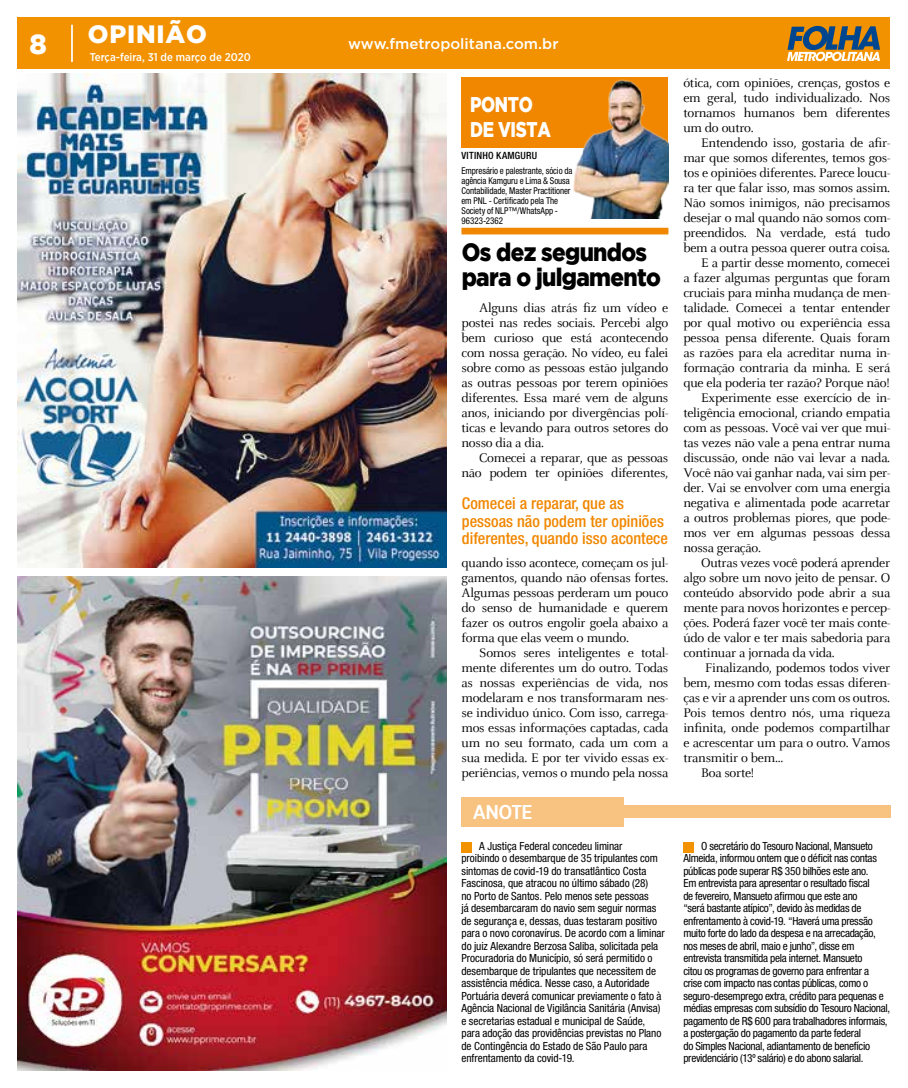
<style>
.page{position:relative;width:908px;height:1088px;background:#fff}
.page>*{position:absolute;margin:0;border:0;box-sizing:border-box;transform-origin:0 0}
.t1{font:900 27.5px "Gotham";color:#fff}
.t2{font:900 25px/25px "Gotham";letter-spacing:-.03em;color:#000;scale:.9 1}
.t3{font:900 25px "Gotham";letter-spacing:.03em;color:#fff}
.t4{font:900 21.25px/25px "Gotham";letter-spacing:-.02em;color:#fff;scale:.8 1}
.t5{font:500 20px "Gotham X Narrow";letter-spacing:-.02em;color:#fff;scale:1.22 1}
.t6{font:500 condensed 16.25px/17.5px "Helvetica Neue LT Std";color:#f18700}
.t7{font:500 15px "Gotham";color:#fff}
.t8{font:13.75px/15px "Celeste";letter-spacing:-.02em;color:#000;text-align:justify}
.t9{font:condensed 11.25px/12.5px "Helvetica Neue LT Std";letter-spacing:-.015em;color:#000}
.t10{font:500 11.25px "Gotham Narrow";color:#fff}
.t11{font:500 condensed 10px "Helvetica Neue LT Std";letter-spacing:.025em;color:#000}
.t12{font:condensed 9.38px/10px "Helvetica Neue LT Std";letter-spacing:-.005em;color:#000;scale:.95 1}
</style>
<div class="page">
<div style="left:18px;top:18px;width:871px;height:51px;background:#f39200"></div>
<svg style="left:787px;top:26px;width:92px;height:35px"></svg>
<hr style="left:71px;top:25px;width:2px;height:37px;background:#fff">
<div style="left:461px;top:842px;width:11px;height:10px;background:#f39200"></div>
<div style="left:683px;top:842px;width:10px;height:10px;background:#f39200"></div>
<div style="left:461px;top:797px;width:163px;height:30px;background:#f8c380"></div>
<div style="left:624px;top:805px;width:265px;height:12px;background:#f8c380"></div>
<hr style="left:461px;top:231px;width:207px;height:3px;background:#f18700">
<hr style="left:461px;top:228px;width:207px;height:3px;background:#f18700">
<div style="left:461px;top:77px;width:207px;height:70px;background:#f18700"></div>
<img style="left:573px;top:79px;width:95px;height:139px">
<img style="left:18px;top:74px;width:428px;height:494px">
<img style="left:18px;top:576px;width:428px;height:494px">
<h1 class="t1" style="left:29px;top:28px;width:19px">8</h1>
<h2 class="t3" style="left:88px;top:20px;width:120px">OPINIÃO</h2>
<p class="t10" style="left:90px;top:50px;width:163px">Terça-feira, 31 de março de 2020</p>
<p class="t7" style="left:348px;top:34px;width:212px">www.fmetropolitana.com.br</p>
<h3 class="t4" style="left:470px;top:92px;width:103px">PONTO<br>DE VISTA</h3>
<p class="t12" style="left:461px;top:165px;width:118px">Empresário e palestrante, sócio da agência Kamguru e Lima &amp; Sousa<br>Contabilidade, Master Practitioner em PNL - Certificado pela The<br>Society of NLP™/WhatsApp -<br>96323-2362</p>
<p class="t11" style="left:461px;top:150px;width:77px">VITINHO KAMGURU</p>
<h2 class="t2" style="left:461px;top:239px;width:222px">Os dez segundos para o julgamento</h2>
<p class="t8" style="left:461px;top:301px;width:208px;text-indent:18px">Alguns dias atrás fiz um vídeo e postei nas redes sociais. Percebi algo bem curioso que está acontecendo com nossa geração. No vídeo, eu falei sobre como as pessoas estão julgando as outras pessoas por terem opiniões diferentes. Essa maré vem de alguns anos, iniciando por divergências polí&shy;ticas e levando para outros setores do nosso dia a dia.</p>
<p class="t8" style="left:461px;top:451px;width:208px;text-align:right">Comecei a reparar, que as pessoas não podem ter opiniões diferentes,</p>
<p class="t6" style="left:461px;top:495px;width:207px">Comecei a reparar, que as pessoas não podem ter opiniões diferentes, quando isso acontece</p>
<p class="t8" style="left:461px;top:556px;width:208px">quando isso acontece, começam os jul&shy;gamentos, quando não ofensas fortes.<br>Algumas pessoas perderam um pouco do senso de humanidade e querem fazer os outros engolir goela abaixo a forma que elas veem o mundo.</p>
<p class="t8" style="left:461px;top:646px;width:208px;text-indent:18px">Somos seres inteligentes e total&shy;mente diferentes um do outro. Todas as nossas experiências de vida, nos modelaram e nos transformaram nes&shy;se individuo único. Com isso, carrega&shy;mos essas informações captadas, cada um no seu formato, cada um com a sua medida. E por ter vivido essas ex&shy;periências, vemos o mundo pela nossa</p>
<h3 class="t5" style="left:472px;top:799px;width:50px">ANOTE</h3>
<p class="t8" style="left:683px;top:76px;width:208px">ótica, com opiniões, crenças, gostos e em geral, tudo individualizado. Nos tornamos humanos bem diferentes um do outro.</p>
<p class="t8" style="left:700px;top:136px;width:190px">Entendendo isso, gostaria de afir-</p>
<p class="t8" style="left:683px;top:151px;width:208px">mar que somos diferentes, temos gos-</p>
<p class="t8" style="left:683px;top:166px;width:208px">tos e opiniões diferentes. Parece loucu-</p>
<p class="t8" style="left:683px;top:181px;width:208px">ra ter que falar isso, mas somos assim.</p>
<p class="t8" style="left:683px;top:196px;width:208px">Não somos inimigos, não precisamos</p>
<p class="t8" style="left:683px;top:211px;width:208px">desejar o mal quando não somos com-</p>
<p class="t8" style="left:683px;top:226px;width:208px">preendidos. Na verdade, está tudo</p>
<p class="t8" style="left:683px;top:241px;width:208px">bem a outra pessoa querer outra coisa.</p>
<p class="t8" style="left:700px;top:256px;width:190px">E a partir desse momento, comecei</p>
<p class="t8" style="left:683px;top:271px;width:208px">a fazer algumas perguntas que foram</p>
<p class="t8" style="left:683px;top:286px;width:208px">cruciais para minha mudança de men-</p>
<p class="t8" style="left:683px;top:301px;width:208px">talidade. Comecei a tentar entender</p>
<p class="t8" style="left:683px;top:316px;width:208px">por qual motivo ou experiência essa</p>
<p class="t8" style="left:683px;top:331px;width:208px">pessoa pensa diferente. Quais foram</p>
<p class="t8" style="left:683px;top:346px;width:208px">as razões para ela acreditar numa in-</p>
<p class="t8" style="left:683px;top:361px;width:208px">formação contraria da minha. E será</p>
<p class="t8" style="left:683px;top:376px;width:208px">que ela poderia ter razão? Porque não!</p>
<p class="t8" style="left:700px;top:391px;width:190px">Experimente esse exercício de in-</p>
<p class="t8" style="left:683px;top:406px;width:208px">teligência emocional, criando empatia</p>
<p class="t8" style="left:683px;top:421px;width:208px">com as pessoas. Você vai ver que mui-</p>
<p class="t8" style="left:683px;top:436px;width:208px">tas vezes não vale a pena entrar numa</p>
<p class="t8" style="left:683px;top:451px;width:208px">discussão, onde não vai levar a nada.</p>
<p class="t8" style="left:683px;top:466px;width:208px">Você não vai ganhar nada, vai sim per-</p>
<p class="t8" style="left:683px;top:481px;width:208px">der. Vai se envolver com uma energia</p>
<p class="t8" style="left:683px;top:496px;width:208px">negativa e alimentada pode acarretar</p>
<p class="t8" style="left:683px;top:511px;width:208px">a outros problemas piores, que pode-</p>
<p class="t8" style="left:683px;top:526px;width:208px">mos ver em algumas pessoas dessa</p>
<p class="t8" style="left:683px;top:541px;width:79px">nossa geração.</p>
<p class="t8" style="left:700px;top:556px;width:190px">Outras vezes você poderá aprender</p>
<p class="t8" style="left:683px;top:571px;width:208px">algo sobre um novo jeito de pensar. O</p>
<p class="t8" style="left:683px;top:586px;width:208px">conteúdo absorvido pode abrir a sua</p>
<p class="t8" style="left:683px;top:601px;width:208px">mente para novos horizontes e percep-</p>
<p class="t8" style="left:683px;top:616px;width:208px">ções. Poderá fazer você ter mais conte-</p>
<p class="t8" style="left:683px;top:631px;width:208px">údo de valor e ter mais sabedoria para</p>
<p class="t8" style="left:683px;top:646px;width:153px">continuar a jornada da vida.</p>
<p class="t8" style="left:704px;top:661px;width:186px">Finalizando, podemos todos viver</p>
<p class="t8" style="left:683px;top:676px;width:208px">bem, mesmo com todas essas diferen-</p>
<p class="t8" style="left:683px;top:691px;width:208px">ças e vir a aprender uns com os outros.</p>
<p class="t8" style="left:683px;top:706px;width:208px">Pois temos dentro nós, uma riqueza</p>
<p class="t8" style="left:683px;top:721px;width:208px">infinita, onde podemos compartilhar</p>
<p class="t8" style="left:683px;top:736px;width:208px">e acrescentar um para o outro. Vamos</p>
<p class="t8" style="left:683px;top:751px;width:101px">transmitir o bem...</p>
<p class="t8" style="left:700px;top:766px;width:54px">Boa sorte!</p>
<p class="t9" style="left:461px;top:839px;width:205px;text-indent:18px">A Justiça Federal concedeu liminar<br>proibindo o desembarque de 35 tripulantes com sintomas de covid-19 do transatlântico Costa Fascinosa, que atracou no último sábado (28)<br>no Porto de Santos. Pelo menos sete pessoas<br>já desembarcaram do navio sem seguir normas de segurança e, dessas, duas testaram positivo para o novo coronavírus. De acordo com a liminar do juiz Alexandre Berzosa Saliba, solicitada pela Procuradoria do Município, só será permitido o desembarque de tripulantes que necessitem de assistência médica. Nesse caso, a Autoridade Portuária deverá comunicar previamente o fato à Agência Nacional de Vigilância Sanitária (Anvisa) e secretarias estadual e municipal de Saúde, para adoção das providências previstas no Plano de Contingência do Estado de São Paulo para enfrentamento da covid-19.</p>
<p class="t9" style="left:683px;top:839px;width:208px;text-indent:18px">O secretário do Tesouro Nacional, Mansueto Almeida, informou ontem que o déficit nas contas públicas pode superar R$ 350 bilhões este ano.<br>Em entrevista para apresentar o resultado fiscal<br>de fevereiro, Mansueto afirmou que este ano<br>“será bastante atípico”, devido às medidas de enfrentamento à covid-19. “Haverá uma pressão muito forte do lado da despesa e na arrecadação, nos meses de abril, maio e junho”, disse em entrevista transmitida pela internet. Mansueto<br>citou os programas de governo para enfrentar a crise com impacto nas contas públicas, como o seguro-desemprego extra, crédito para pequenas e médias empresas com subsídio do Tesouro Nacional, pagamento de R$ 600 para trabalhadores informais, a postergação do pagamento da parte federal<br>do Simples Nacional, adiantamento de benefício previdenciário (13º salário) e do abono salarial.</p>
</div>
